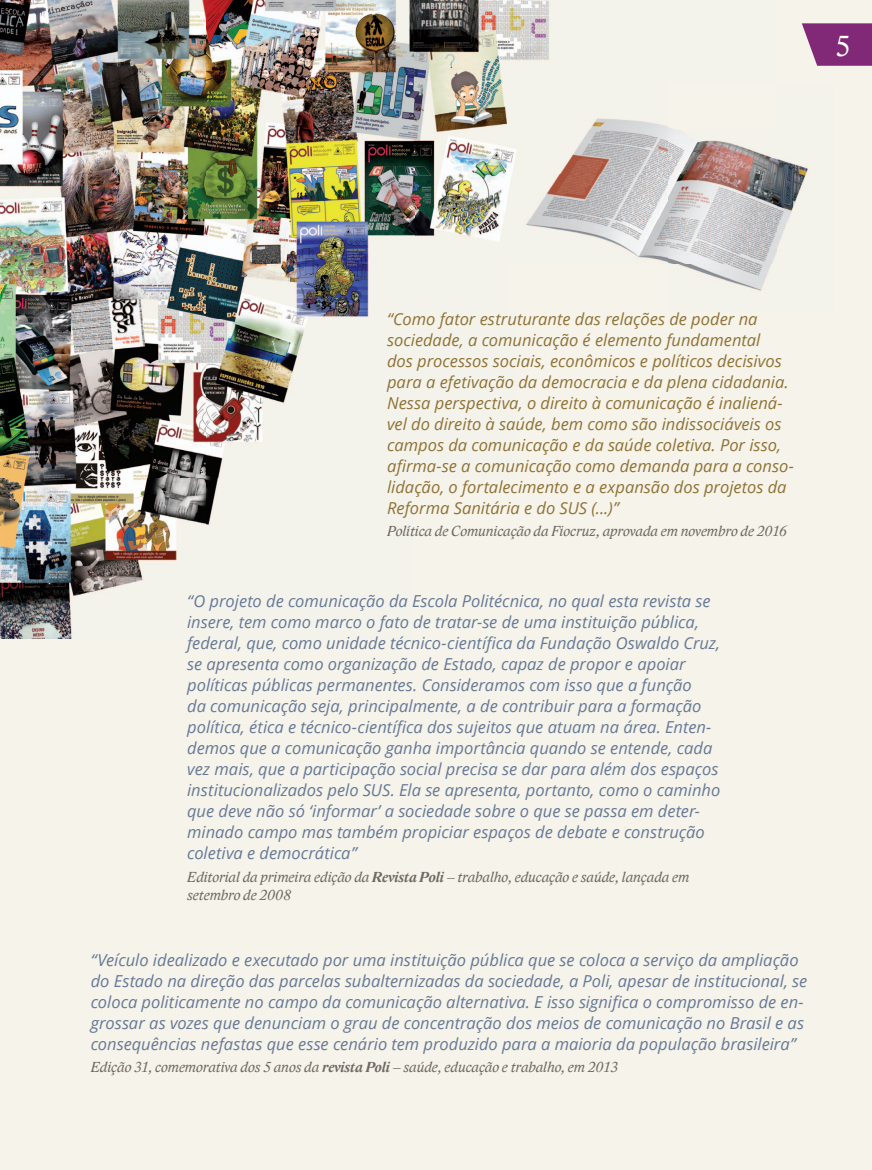
<style>
.page{position:relative;width:872px;height:1170px;background:#fff}
.page>*{position:absolute;margin:0;border:0;box-sizing:border-box;transform-origin:0 0}
.t1{font:30px "Lido STFCE";color:#fff}
.t2{font:italic 16.5px/21px "Open Sans";color:#677996}
.t3{font:italic 16.5px/21px "Open Sans";color:#8f7235}
.t4{font:italic 15px/18px "Lido STFCE";letter-spacing:-.005em;color:#716963}
.s1{font-weight:700}
</style>
<div class="page">
<div style="left:0;top:0;width:872px;height:1169px;background:#f5f3ea"></div>
<img style="left:0;top:0;width:414px;height:479px">
<img style="left:414px;top:0;width:135px;height:106px">
<img style="left:414px;top:106px;width:93px;height:135px">
<img style="left:0;top:479px;width:218px;height:159px">
<svg style="left:801px;top:23px;width:71px;height:43px;background:#904386"></svg>
<img style="left:507px;top:84px;width:301px;height:207px">
<h1 class="t1" style="left:835px;top:28px;width:17px">5</h1>
<p class="t3" style="left:387px;top:308px;width:408px">“Como fator estruturante das relações de poder na sociedade, a comunicação é elemento fundamental<br>dos processos sociais, econômicos e políticos decisivos para a efetivação da democracia e da plena cidadania.<br>Nessa perspectiva, o direito à comunicação é inaliená&shy;vel do direito à saúde, bem como são indissociáveis os campos da comunicação e da saúde coletiva. Por isso, afirma-se a comunicação como demanda para a conso&shy;lidação, o fortalecimento e a expansão dos projetos da Reforma Sanitária e do SUS (...)”</p>
<p class="t4" style="left:387px;top:522px;width:401px">Política de Comunicação da Fiocruz, aprovada em novembro de 2016</p>
<p class="t2" style="left:187px;top:590px;width:534px">“O projeto de comunicação da Escola Politécnica, no qual esta revista se insere, tem como marco o fato de tratar-se de uma instituição pública, federal, que, como unidade técnico-científica da Fundação Oswaldo Cruz, se apresenta como organização de Estado, capaz de propor e apoiar políticas públicas permanentes. Consideramos com isso que a função<br>da comunicação seja, principalmente, a de contribuir para a formação política, ética e técnico-científica dos sujeitos que atuam na área. Enten&shy;demos que a comunicação ganha importância quando se entende, cada vez mais, que a participação social precisa se dar para além dos espaços institucionalizados pelo SUS. Ela se apresenta, portanto, como o caminho que deve não só ‘informar’ a sociedade sobre o que se passa em deter&shy;minado campo mas também propiciar espaços de debate e construção coletiva e democrática”</p>
<p class="t4" style="left:187px;top:867px;width:504px">Editorial da primeira edição da <span class="s1">Revista Poli</span> – trabalho, educação e saúde, lançada em setembro de 2008</p>
<p class="t2" style="left:91px;top:948px;width:718px">“Veículo idealizado e executado por uma instituição pública que se coloca a serviço da ampliação do Estado na direção das parcelas subalternizadas da sociedade, a Poli, apesar de institucional, se coloca politicamente no campo da comunicação alternativa. E isso significa o compromisso de en&shy;grossar as vozes que denunciam o grau de concentração dos meios de comunicação no Brasil e as consequências nefastas que esse cenário tem produzido para a maioria da população brasileira”</p>
<p class="t4" style="left:91px;top:1057px;width:529px">Edição 31, comemorativa dos 5 anos da <span class="s1">revista Poli</span> – saúde, educação e trabalho, em 2013</p>
</div>
